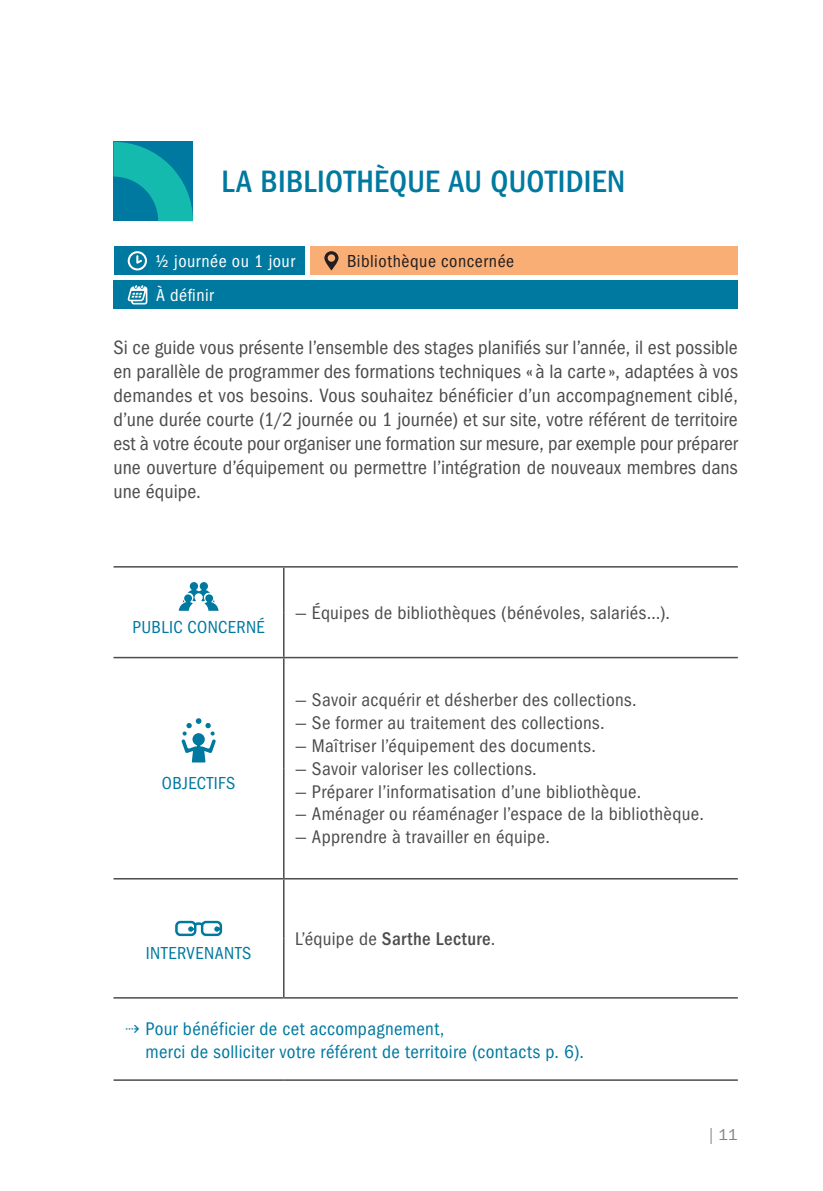
<style>
.page{position:relative;width:823px;height:1191px;background:#fff}
.page>*{position:absolute;margin:0;border:0;box-sizing:border-box;transform-origin:0 0}
.t1{font:500 condensed 32px "ITC Franklin Gothic Std";letter-spacing:.01em;color:#0079a0}
.t2{font:condensed 20px/24px "ITC Franklin Gothic Std";letter-spacing:.005em;color:#4b4c4d;text-align:justify}
.t3{font:condensed 19px "ITC Franklin Gothic Std";letter-spacing:.02em;color:#4b4c4d}
.t4{font:condensed 19px/22.8px "ITC Franklin Gothic Std";letter-spacing:.02em;color:#0079a0}
.t5{font:500 condensed 19px "ITC Franklin Gothic Std";letter-spacing:.025em;color:#4b4c4d}
.t6{font:condensed 18px "ITC Franklin Gothic Std";letter-spacing:.02em;color:#0079a0}
.t7{font:condensed 18px "ITC Franklin Gothic Std";letter-spacing:.025em;color:#fff}
.t8{font:condensed 18px "ITC Franklin Gothic Std";letter-spacing:.03em;color:#231f20}
.t9{font:16px "ITC Franklin Gothic Std";color:#808285}
.s1{font-weight:400}
.s2{font-family:"PF Din Text Pro";font-stretch:normal}
</style>
<div class="page">
<hr style="left:113px;top:566px;width:170px;height:1px;background:#4b4c4d">
<hr style="left:283px;top:566px;width:454px;height:1px;background:#4b4c4d">
<hr style="left:283px;top:567px;width:1px;height:45px;background:#4b4c4d">
<hr style="left:283px;top:612px;width:1px;height:45px;background:#4b4c4d">
<hr style="left:113px;top:657px;width:170px;height:1px;background:#4b4c4d">
<hr style="left:283px;top:657px;width:454px;height:1px;background:#4b4c4d">
<hr style="left:283px;top:658px;width:1px;height:110px;background:#4b4c4d">
<hr style="left:283px;top:768px;width:1px;height:110px;background:#4b4c4d">
<hr style="left:113px;top:878px;width:170px;height:1px;background:#4b4c4d">
<hr style="left:283px;top:878px;width:454px;height:1px;background:#4b4c4d">
<hr style="left:283px;top:879px;width:1px;height:59px;background:#4b4c4d">
<hr style="left:283px;top:938px;width:1px;height:59px;background:#4b4c4d">
<hr style="left:113px;top:997px;width:170px;height:1px;background:#4b4c4d">
<hr style="left:283px;top:997px;width:454px;height:1px;background:#4b4c4d">
<hr style="left:113px;top:1079px;width:170px;height:1px;background:#4b4c4d">
<hr style="left:283px;top:1079px;width:454px;height:1px;background:#4b4c4d">
<svg style="left:179px;top:582px;width:39px;height:29px"></svg>
<svg style="left:181px;top:718px;width:35px;height:44px"></svg>
<svg style="left:174px;top:920px;width:49px;height:17px"></svg>
<svg style="left:113px;top:142px;width:80px;height:79px;background:#0b9ba7"></svg>
<div style="left:113px;top:247px;width:191px;height:28px;background:#0079a0"></div>
<div style="left:310px;top:247px;width:427px;height:28px;background:#f9ae75"></div>
<div style="left:113px;top:281px;width:624px;height:28px;background:#0079a0"></div>
<svg style="left:324px;top:251px;width:14px;height:19px"></svg>
<svg style="left:127px;top:285px;width:20px;height:19px"></svg>
<svg style="left:128px;top:251px;width:19px;height:19px"></svg>
<h1 class="t1" style="left:221px;top:164px;width:405px">LA BIBLIOTHÈQUE AU QUOTIDIEN</h1>
<p class="t7" style="left:155px;top:251px;width:141px">½ journée ou 1 jour</p>
<p class="t8" style="left:347px;top:251px;width:169px">Bibliothèque concernée</p>
<p class="t7" style="left:156px;top:285px;width:59px">À définir</p>
<p class="t2" style="left:113px;top:335px;width:625px">Si ce guide vous présente l’ensemble des stages planifiés sur l’année, il est possible en parallèle de programmer des formations techniques « à la carte », adaptées à vos demandes et vos besoins. Vous souhaitez bénéficier d’un accompagnement ciblé, d’une durée courte (1/2 journée ou 1 journée) et sur site, votre référent de territoire est à votre écoute pour organiser une formation sur mesure, par exemple pour préparer une ouverture d’équipement ou permettre l’intégration de nouveaux membres dans une équipe.</p>
<p class="t6" style="left:132px;top:617px;width:134px">PUBLIC CONCERNÉ</p>
<p class="t6" style="left:162px;top:773px;width:75px">OBJECTIFS</p>
<p class="t3" style="left:295px;top:602px;width:376px">— Équipes de bibliothèques (bénévoles, salariés…).</p>
<p class="t3" style="left:295px;top:689px;width:343px">— Savoir acquérir et désherber des collections.</p>
<p class="t3" style="left:295px;top:712px;width:311px">— Se former au traitement des collections.</p>
<p class="t3" style="left:295px;top:735px;width:302px">— Maîtriser l’équipement des documents.</p>
<p class="t3" style="left:295px;top:757px;width:243px">— Savoir valoriser les collections.</p>
<p class="t3" style="left:295px;top:780px;width:347px">— Préparer l’informatisation d’une bibliothèque.</p>
<p class="t3" style="left:295px;top:803px;width:410px">— Aménager ou réaménager l’espace de la bibliothèque.</p>
<p class="t3" style="left:295px;top:826px;width:256px">— Apprendre à travailler en équipe.</p>
<p class="t6" style="left:146px;top:943px;width:107px">INTERVENANTS</p>
<p class="t5" style="left:295px;top:927px;width:201px"><span class="s1">L’équipe de</span> Sarthe Lecture<span class="s1">.</span></p>
<p class="t4" style="left:145px;top:1017px;width:440px;text-indent:-21px"><span class="s2">⇢</span> Pour bénéficier de cet accompagnement,<br>merci de solliciter votre référent de territoire (contacts p. 6).</p>
<p class="t9" style="left:708px;top:1125px;width:30px">| 11</p>
</div>
